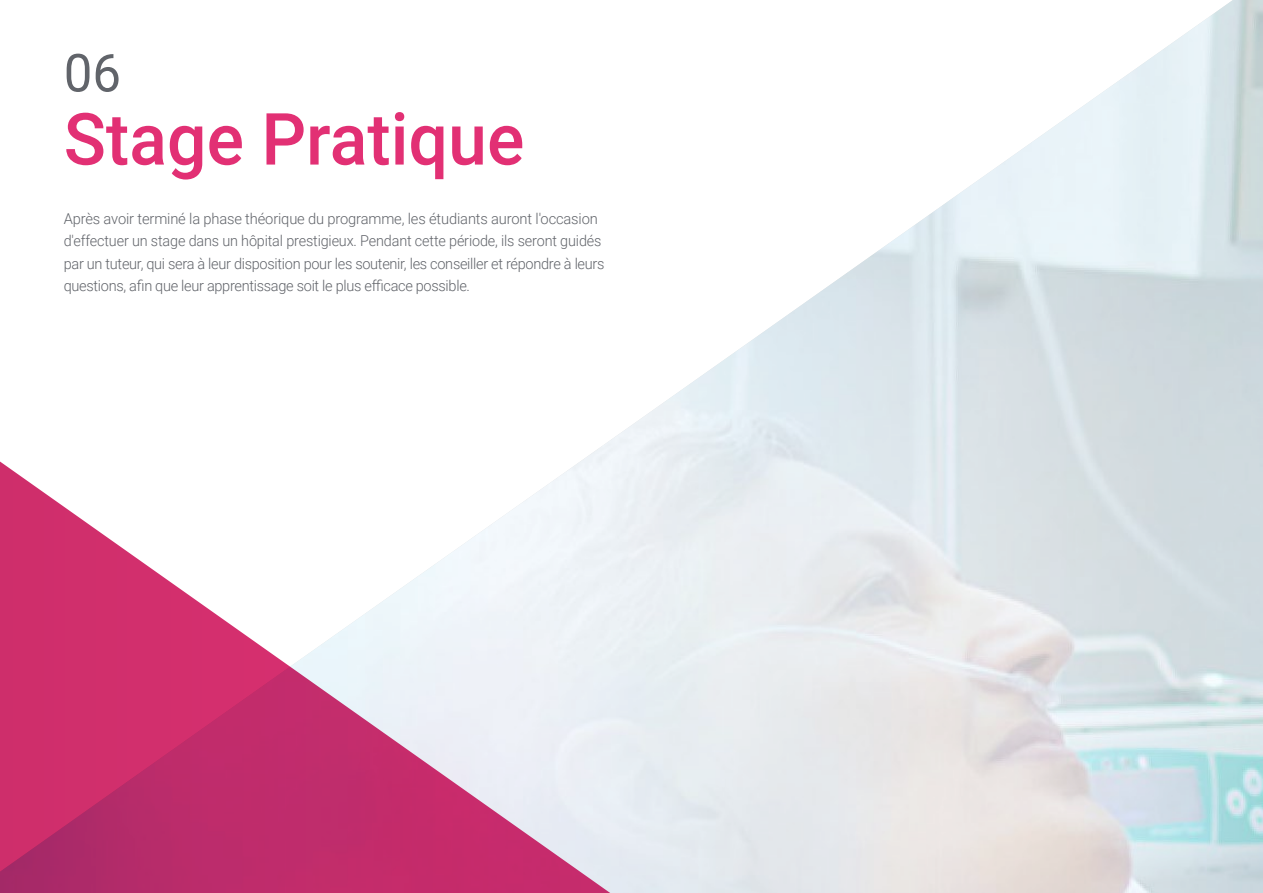
<style>
.page{position:relative;width:1263px;height:893px;background:#fff}
.page>*{position:absolute;margin:0;border:0;box-sizing:border-box;transform-origin:0 0}
.t1{font:500 72px "Roboto";color:#e23074}
.t2{font:52.5px "Roboto";color:#61646a}
.t3{font:300 15px/22.5px "Roboto";letter-spacing:-.02em;color:#61646a}
</style>
<div class="page">
<svg style="left:0;top:446px;width:640px;height:447px"></svg>
<h2 class="t2" style="left:64px;top:36px;width:59px">06</h2>
<h1 class="t1" style="left:64px;top:89px;width:462px">Stage Pratique</h1>
<p class="t3" style="left:64px;top:207px;width:542px">Après avoir terminé la phase théorique du programme, les étudiants auront l'occasion d'effectuer un stage dans un hôpital prestigieux. Pendant cette période, ils seront guidés par un tuteur, qui sera à leur disposition pour les soutenir, les conseiller et répondre à leurs questions, afin que leur apprentissage soit le plus efficace possible.</p>
</div>
